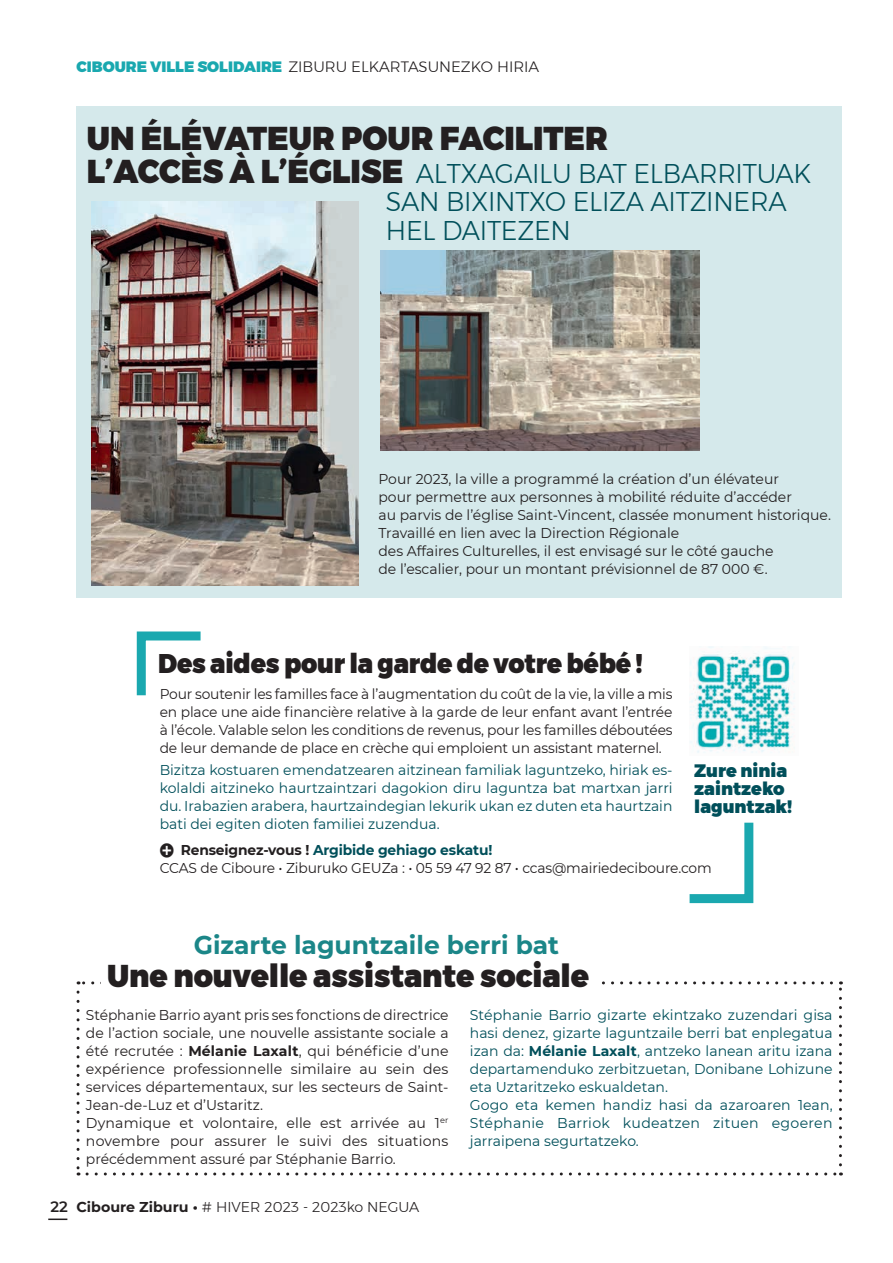
<style>
.page{position:relative;width:893px;height:1263px;background:#fff}
.page>*{position:absolute;margin:0;border:0;box-sizing:border-box;transform-origin:0 0}
.t1{font:900 33px "Montserrat";color:#231f20;scale:.95 1}
.Inter_2_OK{font:900 31.5px "Montserrat";letter-spacing:-.005em;color:#231f20;scale:.95 1}
.t2{font:300 27px/28.5px "Montserrat";letter-spacing:-.01em;color:#004f5a;scale:.95 1}
.TexteJUSTIF{font:900 27px "Montserrat";letter-spacing:-.01em;color:#231f20;scale:.93 1}
.Texte{font:700 25.5px "Montserrat";color:#1b8688}
.Texte_Eus{font:900 18px/18px "Montserrat";color:#004f5a}
.Tétière{font:300 15px "Montserrat";color:#231f20}
.Texte-2{font:14.25px/18px "Montserrat";color:#231f20;text-align:justify}
.Texte-3{font:14.25px/18px "Montserrat";color:#004f5a;text-align:justify}
.Texte_Eus-2{font:14.25px/18px "Montserrat";color:#004f5a;text-align:justify}
.t3{font:300 14.25px "Montserrat";color:#231f20}
.Texte-4{font:700 14.25px "Montserrat";letter-spacing:-.01em;color:#004f5a}
.s1{font-weight:900;color:#1aa8af}
.s2{font-weight:900;font-size:33px;color:#231f20}
.s3{color:#231f20}
.s4{font-weight:700}
.s5{font-weight:600;font-size:15px}
</style>
<div class="page">
<svg style="left:48px;top:1218px;width:19px;height:2px"></svg>
<div style="left:77px;top:106px;width:765px;height:492px;background:#d5e9eb"></div>
<img style="left:690px;top:647px;width:105px;height:106px">
<svg style="left:136px;top:631px;width:65px;height:65px"></svg>
<svg style="left:689px;top:822px;width:65px;height:82px"></svg>
<img style="left:92px;top:201px;width:267px;height:384px">
<img style="left:381px;top:251px;width:319px;height:199px">
<svg style="left:77px;top:992px;width:3px;height:183px"></svg>
<svg style="left:87px;top:1172px;width:754px;height:3px"></svg>
<svg style="left:839px;top:981px;width:3px;height:184px"></svg>
<svg style="left:78px;top:981px;width:753px;height:3px"></svg>
<div style="left:101px;top:957px;width:494px;height:42px;background:#fff"></div>
<p class="Tétière" style="left:77px;top:55px;width:464px"><span class="s1">CIBOURE VILLE SOLIDAIRE</span> ZIBURU ELKARTASUNEZKO HIRIA</p>
<p class="t1" style="left:87px;top:111px;width:550px">UN ÉLÉVATEUR POUR FACILITER</p>
<p class="t2" style="left:386px;top:158px;width:449px;text-indent:-299px"><span class="s2">L’ACCÈS À L’ÉGLISE</span> ALTXAGAILU BAT ELBARRITUAK<br>SAN BIXINTXO ELIZA AITZINERA<br>HEL DAITEZEN</p>
<p class="Texte-2" style="left:378px;top:470px;width:454px;text-align:left">Pour 2023, la ville a programmé la création d’un élévateur<br>pour permettre aux personnes à mobilité réduite d’accéder<br>au parvis de l’église Saint-Vincent, classée monument historique.<br>Travaillé en lien avec la Direction Régionale<br>des Affaires Culturelles, il est envisagé sur le côté gauche<br>de l’escalier, pour un montant prévisionnel de 87 000 €.</p>
<p class="TexteJUSTIF" style="left:158px;top:641px;width:523px">Des aides pour la garde de votre bébé !</p>
<p class="Texte-2" style="left:160px;top:684px;width:514px">Pour soutenir les familles face à l’augmentation du coût de la vie, la ville a mis en place une aide financière relative à la garde de leur enfant avant l’entrée à l’école. Valable selon les conditions de revenus, pour les familles déboutées de leur demande de place en crèche qui emploient un assistant maternel.</p>
<p class="Texte_Eus-2" style="left:160px;top:760px;width:514px">Bizitza kostuaren emendatzearen aitzinean familiak laguntzeko, hiriak es&shy;kolaldi aitzineko haurtzaintzari dagokion diru laguntza bat martxan jarri du. Irabazien arabera, haurtzaindegian lekurik ukan ez duten eta haurtzain bati dei egiten dioten familiei zuzendua.</p>
<p class="Texte_Eus" style="left:694px;top:762px;width:100px">Zure ninia zaintzeko laguntzak!</p>
<p class="Texte-4" style="left:181px;top:839px;width:313px"><span class="s3">Renseignez-vous !</span> Argibide gehiago eskatu!</p>
<p class="Texte-2" style="left:160px;top:858px;width:554px">CCAS de Ciboure • Ziburuko GEUZa : • 05 59 47 92 87 • ccas@mairiedeciboure.com</p>
<p class="Texte" style="left:194px;top:926px;width:367px">Gizarte laguntzaile berri bat</p>
<p class="Inter_2_OK" style="left:107px;top:950px;width:509px">Une nouvelle assistante sociale</p>
<p class="Texte-2" style="left:86px;top:1005px;width:364px">Stéphanie Barrio ayant pris ses fonctions de directrice de l’action sociale, une nouvelle assistante sociale a été recrutée : <span class="s4">Mélanie Laxalt</span>, qui bénéficie d’une expérience professionnelle similaire au sein des services départementaux, sur les secteurs de Saint-Jean-de-Luz et d’Ustaritz.</p>
<p class="Texte-2" style="left:86px;top:1113px;width:364px">Dynamique et volontaire, elle est arrivée au 1<sup>er </sup>novembre pour assurer le suivi des situations précédemment assuré par Stéphanie Barrio.</p>
<p class="t3" style="left:51px;top:1196px;width:370px"><span class="s5">22</span> <span class="s4">Ciboure Ziburu •</span> # HIVER 2023 - 2023ko NEGUA</p>
<p class="Texte-3" style="left:470px;top:1005px;width:364px">Stéphanie Barrio gizarte ekintzako zuzendari gisa hasi denez, gizarte laguntzaile berri bat enplegatua izan da: <span class="s4">Mélanie Laxalt</span>, antzeko lanean aritu izana departamenduko zerbitzuetan, Donibane Lohizune eta Uztaritzeko eskualdetan.</p>
<p class="Texte-3" style="left:470px;top:1095px;width:364px">Gogo eta kemen handiz hasi da azaroaren 1ean, Stéphanie Barriok kudeatzen zituen egoeren jarraipena segurtatzeko.</p>
</div>
